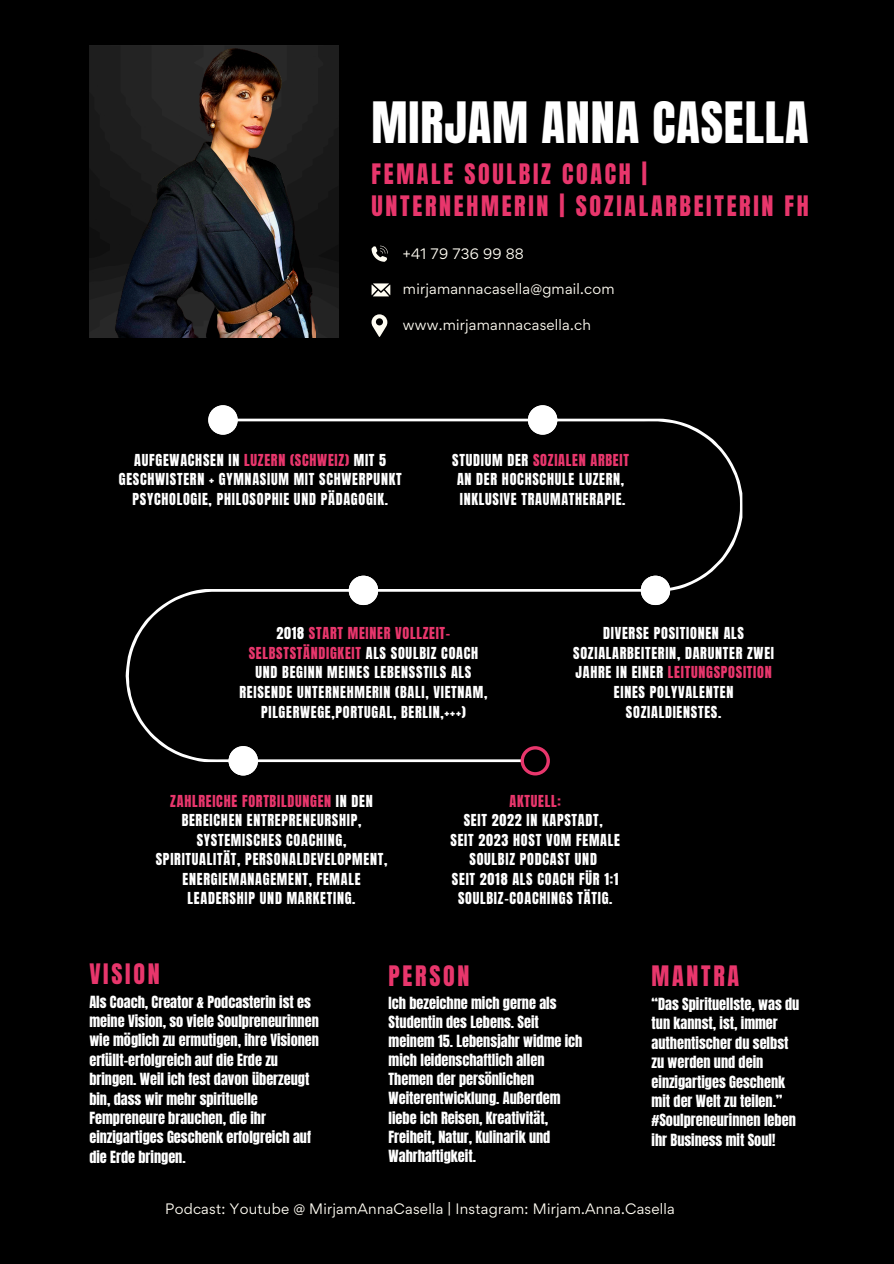
<style>
.page{position:relative;width:894px;height:1264px;background:#fff}
.page>*{position:absolute;margin:0;border:0;box-sizing:border-box;transform-origin:0 0}
.t1{font:48.45px "Anton";letter-spacing:.02em;color:#fff}
.t2{font:24px/32.7px "Anton";letter-spacing:.11em;color:#e8366c}
.t3{font:14.25px/19.4px "Anton";color:#fff}
.t4{font:14.1px/19.6px "Anton";letter-spacing:.05em;color:#fff;text-align:center}
.t5{font:13.5px "Gordita";letter-spacing:.015em;color:#fffdf3}
.s1{color:#e8366c}
</style>
<div class="page">
<div style="left:0;top:0;width:893px;height:1263px;background:#000"></div>
<svg style="left:126px;top:418px;width:616px;height:344px"></svg>
<svg style="left:520px;top:746px;width:29px;height:29px"></svg>
<svg style="left:228px;top:746px;width:30px;height:29px"></svg>
<svg style="left:348px;top:575px;width:30px;height:30px"></svg>
<svg style="left:640px;top:575px;width:30px;height:30px"></svg>
<svg style="left:528px;top:405px;width:29px;height:29px"></svg>
<svg style="left:208px;top:405px;width:29px;height:29px"></svg>
<img style="left:89px;top:45px;width:249px;height:292px">
<img style="left:112px;top:46px;width:204px;height:291px">
<svg style="left:371px;top:314px;width:16px;height:23px"></svg>
<svg style="left:371px;top:246px;width:17px;height:15px"></svg>
<svg style="left:371px;top:283px;width:19px;height:13px"></svg>
<p class="t1" style="left:371px;top:88px;width:438px">MIRJAM ANNA CASELLA</p>
<p class="t2" style="left:371px;top:157px;width:438px">FEMALE SOULBIZ COACH |<br>UNTERNEHMERIN | SOZIALARBEITERIN FH</p>
<h2 class="t5" style="left:403px;top:245px;width:122px">+41 79 736 99 88</h2>
<h3 class="t5" style="left:403px;top:280px;width:213px">mirjamannacasella@gmail.com</h3>
<h3 class="t5" style="left:403px;top:316px;width:189px">www.mirjamannacasella.ch</h3>
<p class="t4" style="left:119px;top:450px;width:284px">AUFGEWACHSEN IN <span class="s1">LUZERN (SCHWEIZ)</span> MIT 5<br>GESCHWISTERN + GYMNASIUM MIT SCHWERPUNKT<br>PSYCHOLOGIE, PHILOSOPHIE UND PÄDAGOGIK.</p>
<p class="t4" style="left:452px;top:450px;width:178px">STUDIUM DER <span class="s1">SOZIALEN ARBEIT<br></span>AN DER HOCHSCHULE LUZERN,</p>
<h1 class="t4" style="left:459px;top:489px;width:167px">INKLUSIVE TRAUMATHERAPIE.</h1>
<h2 class="t4" style="left:239px;top:623px;width:249px">2018 <span class="s1">START MEINER VOLLZEIT-SELBSTSTÄNDIGKEIT</span> ALS SOULBIZ COACH UND BEGINN MEINES LEBENSSTILS ALS REISENDE UNTERNEHMERIN (BALI, VIETNAM, PILGERWEGE,PORTUGAL, BERLIN,+++)</h2>
<p class="t4" style="left:573px;top:623px;width:202px">DIVERSE POSITIONEN ALS<br>SOZIALARBEITERIN, DARUNTER ZWEI<br>JAHRE IN EINER <span class="s1">LEITUNGSPOSITION<br></span>EINES POLYVALENTEN<br>SOZIALDIENSTES.</p>
<p class="t4" style="left:156px;top:791px;width:233px"><span class="s1">ZAHLREICHE FORTBILDUNGEN</span> IN DEN<br>BEREICHEN ENTREPRENEURSHIP,<br>SYSTEMISCHES COACHING,<br>SPIRITUALITÄT, PERSONALDEVELOPMENT,<br>ENERGIEMANAGEMENT, FEMALE<br>LEADERSHIP UND MARKETING.</p>
<p class="t4" style="left:450px;top:791px;width:171px"><span class="s1">AKTUELL:<br></span>SEIT 2022 IN KAPSTADT,<br>SEIT 2023 HOST VOM FEMALE<br>SOULBIZ PODCAST UND<br>SEIT 2018 ALS COACH FÜR 1:1<br>SOULBIZ-COACHINGS TÄTIG.</p>
<p class="t2" style="left:89px;top:957px;width:72px">VISION</p>
<p class="t3" style="left:89px;top:992px;width:231px">Als Coach, Creator &amp; Podcasterin ist es meine Vision, so viele Soulpreneurinnen wie möglich zu ermutigen, ihre Visionen erfüllt-erfolgreich auf die Erde zu bringen. Weil ich fest davon überzeugt bin, dass wir mehr spirituelle Fempreneure brauchen, die ihr einzigartiges Geschenk erfolgreich auf die Erde bringen.</p>
<h3 class="t2" style="left:388px;top:960px;width:82px">PERSON</h3>
<h3 class="t2" style="left:651px;top:960px;width:89px">MANTRA</h3>
<h3 class="t3" style="left:388px;top:993px;width:195px">Ich bezeichne mich gerne als<br>Studentin des Lebens. Seit meinem 15. Lebensjahr widme ich mich leidenschaftlich allen<br>Themen der persönlichen<br>Weiterentwicklung. Außerdem liebe ich Reisen, Kreativität,<br>Freiheit, Natur, Kulinarik und<br>Wahrhaftigkeit.</h3>
<h3 class="t3" style="left:651px;top:994px;width:149px">“Das Spirituellste, was du tun kannst, ist, immer authentischer du selbst zu werden und dein einzigartiges Geschenk mit der Welt zu teilen.” #Soulpreneurinnen leben ihr Business mit Soul!</h3>
<p class="t5" style="left:165px;top:1199px;width:511px">Podcast: Youtube @ MirjamAnnaCasella | Instagram: Mirjam.Anna.Casella</p>
</div>
